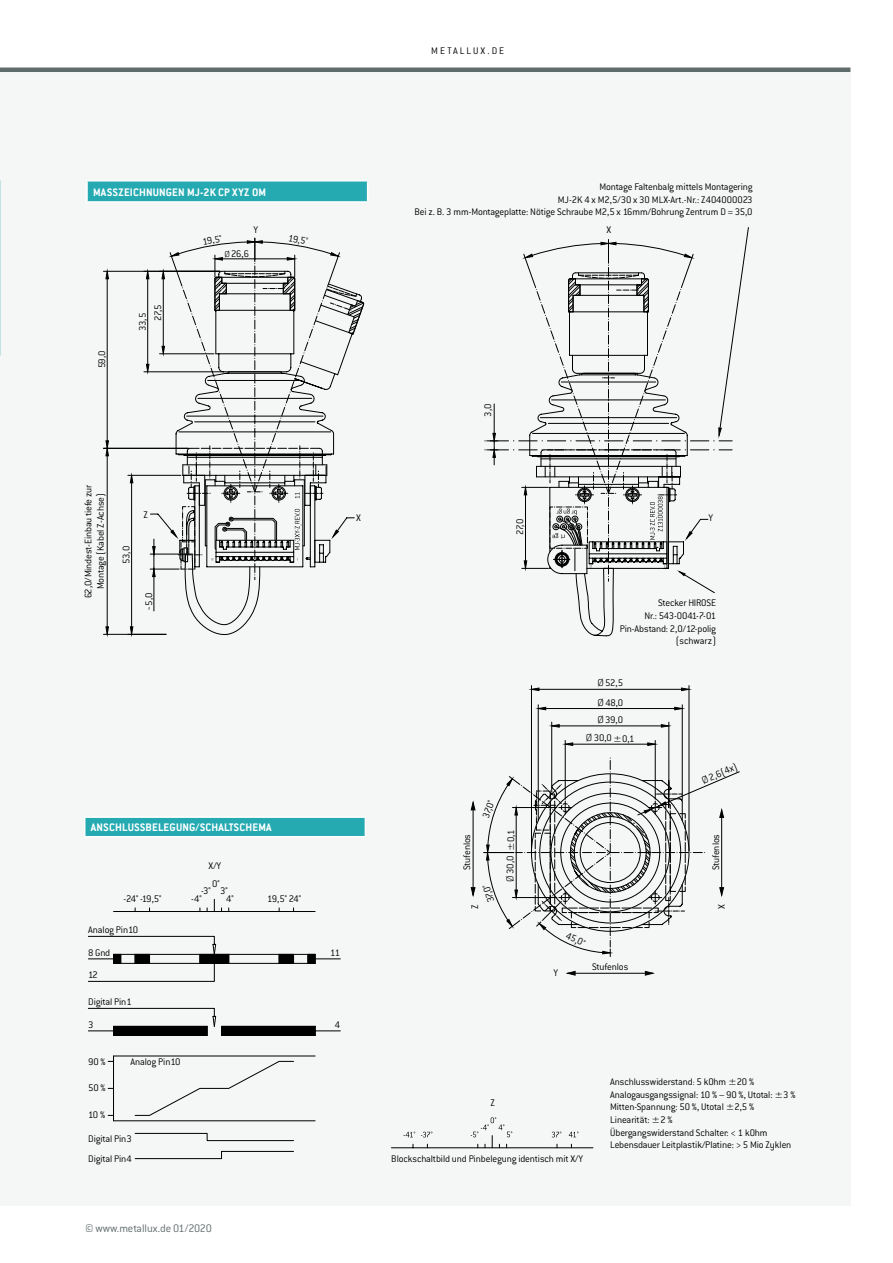
<style>
.page{position:relative;width:893px;height:1263px;background:#fff}
.page>*{position:absolute;margin:0;border:0;box-sizing:border-box;transform-origin:0 0}
.t1{font:700 12px "Conduit ITC";letter-spacing:.015em;color:#fff}
.t2{font:300 12px "Conduit ITC";letter-spacing:-.01em;color:#606b6c}
.t3{font:300 10.5px/12.6px "Conduit ITC";letter-spacing:-.015em;color:#000}
.t4{font:300 10.5px "Conduit ITC";letter-spacing:.19em;color:#000}
.s1{font-family:"Klavika Basic";font-size:9px}
.s2{font-family:"Klavika Basic"}
.s3{font-size:9px}
</style>
<div class="page">
<div style="left:0;top:70px;width:850px;height:1136px;background:#f5f6f6"></div>
<div style="left:87px;top:181px;width:281px;height:21px;background:#26aab2"></div>
<svg style="left:367px;top:182px;width:1px;height:19px"></svg>
<hr style="left:86px;top:180px;width:282px;height:2px;background:#fff">
<svg style="left:87px;top:182px;width:1px;height:19px"></svg>
<hr style="left:86px;top:201px;width:282px;height:2px;background:#fff">
<svg style="left:88px;top:899px;width:253px;height:260px"></svg>
<hr style="left:391px;top:1147px;width:202px;height:1px;background:#000">
<svg style="left:403px;top:1132px;width:12px;height:5px"></svg>
<svg style="left:421px;top:1132px;width:11px;height:5px"></svg>
<svg style="left:471px;top:1117px;width:41px;height:31px"></svg>
<svg style="left:552px;top:1132px;width:9px;height:5px"></svg>
<svg style="left:569px;top:1131px;width:9px;height:6px"></svg>
<svg style="left:484px;top:227px;width:265px;height:409px"></svg>
<div style="left:85px;top:817px;width:280px;height:20px;background:#26aab2"></div>
<hr style="left:84px;top:816px;width:282px;height:2px;background:#fff">
<hr style="left:84px;top:836px;width:282px;height:1px;background:#fff">
<hr style="left:103px;top:271px;width:117px;height:1px;background:#000">
<hr style="left:103px;top:634px;width:63px;height:1px;background:#000">
<hr style="left:103px;top:448px;width:85px;height:1px;background:#000">
<svg style="left:106px;top:238px;width:258px;height:399px"></svg>
<hr style="left:473px;top:810px;width:1px;height:85px;background:#000">
<svg style="left:471px;top:887px;width:4px;height:9px"></svg>
<svg style="left:471px;top:802px;width:4px;height:8px"></svg>
<hr style="left:568px;top:973px;width:85px;height:1px;background:#000">
<svg style="left:567px;top:971px;width:8px;height:4px"></svg>
<svg style="left:645px;top:971px;width:8px;height:4px"></svg>
<hr style="left:531px;top:685px;width:1px;height:166px;background:#000">
<hr style="left:689px;top:685px;width:1px;height:166px;background:#000">
<svg style="left:483px;top:687px;width:257px;height:270px"></svg>
<hr style="left:0;top:68px;width:850px;height:4px;background:#606b6c">
<p class="t1" style="left:93px;top:185px;width:174px">MASSZEICHNUNGEN MJ-2K CP XYZ OM</p>
<p class="t4" style="left:431px;top:45px;width:74px">METALLUX.DE</p>
<p class="t3" style="left:415px;top:181px;width:340px;text-align:right">Montage Faltenbalg mittels Montagering<br>MJ-2K 4 x M2,5/30 x 30 MLX-Art.-Nr.: Z404000023<br>Bei z. B. 3 mm-Montageplatte: Nötige Schraube M2,5 x 16mm/Bohrung Zentrum D = 35,0</p>
<p class="t3" style="left:95px;top:368px;width:19px;rotate:-90deg">59,0</p>
<p class="t3" style="left:152px;top:321px;width:18px;rotate:-90deg">27,5</p>
<p class="t3" style="left:136px;top:331px;width:19px;rotate:-90deg">33,5</p>
<p class="t3" style="left:82px;top:598px;width:115px;text-align:center;rotate:-90deg">62,0/Mindest-Einbau tiefe zur<br>Montage (Kabel Z-Achse)</p>
<p class="t3" style="left:120px;top:564px;width:19px;rotate:-90deg">53,0</p>
<p class="t3" style="left:144px;top:508px;width:6px">Z</p>
<p class="t3" style="left:142px;top:611px;width:20px;rotate:-90deg">˜5,0</p>
<p class="t3" style="left:254px;top:223px;width:6px">Y</p>
<p class="t3" style="left:606px;top:223px;width:6px">X</p>
<p class="t3" style="left:201px;top:235px;width:21px;rotate:-10deg">19,5°</p>
<p class="t3" style="left:289px;top:232px;width:21px;rotate:10deg">19,5°</p>
<p class="t3" style="left:224px;top:247px;width:26px"><span class="s1">Ø</span>26,6</p>
<p class="t3" style="left:356px;top:511px;width:6px">X</p>
<p class="t3" style="left:482px;top:417px;width:14px;rotate:-90deg">3,0</p>
<p class="t3" style="left:513px;top:535px;width:18px;rotate:-90deg">27,0</p>
<p class="t3" style="left:479px;top:815px;width:20px;rotate:-70deg">37,0°</p>
<p class="t3" style="left:708px;top:511px;width:6px">Y</p>
<p class="t3" style="left:620px;top:597px;width:98px;text-align:right">Stecker HIROSE<br>Nr.: 543-0041-7-01<br>Pin-Abstand: 2,0/12-polig (schwarz)</p>
<p class="t3" style="left:597px;top:673px;width:27px;line-height:20.1px"><span class="s2">Ø</span>52,5<br><span class="s2">Ø</span>48,0</p>
<p class="t3" style="left:586px;top:711px;width:50px;line-height:18.3px;text-align:center"><span class="s2">Ø</span>39,0<br><span class="s2">Ø</span>30,0±0,1</p>
<p class="t3" style="left:700px;top:775px;width:39px;rotate:-23deg"><span class="s2">Ø</span>2,6(4x)</p>
<p class="t1" style="left:91px;top:820px;width:182px">ANSCHLUSSBELEGUNG/SCHALTSCHEMA</p>
<p class="t3" style="left:209px;top:860px;width:14px">X/Y</p>
<p class="t3" style="left:212px;top:878px;width:9px">0°</p>
<p class="t3" style="left:201px;top:884px;width:28px">-3° 3°</p>
<p class="t3" style="left:123px;top:892px;width:39px">-24° -19,5°</p>
<p class="t3" style="left:191px;top:892px;width:12px">-4°</p>
<p class="t3" style="left:226px;top:892px;width:9px">4°</p>
<p class="t3" style="left:267px;top:892px;width:35px">19,5° 24°</p>
<p class="t3" style="left:88px;top:924px;width:51px">Analog Pin10</p>
<p class="t3" style="left:88px;top:941px;width:24px;line-height:22.8px">8 Gnd<br>12</p>
<p class="t3" style="left:88px;top:995px;width:45px">Digital Pin1</p>
<p class="t3" style="left:88px;top:1018px;width:7px">3</p>
<p class="t3" style="left:88px;top:1056px;width:19px">90 %</p>
<p class="t3" style="left:88px;top:1081px;width:19px">50 %</p>
<p class="t3" style="left:88px;top:1109px;width:18px">10 %</p>
<p class="t3" style="left:88px;top:1128px;width:45px;line-height:20.2px">Digital Pin3<br>Digital Pin4</p>
<p class="t3" style="left:131px;top:1056px;width:51px">Analog Pin10</p>
<p class="t2" style="left:85px;top:1222px;width:128px">© www.metallux.de 01/2020</p>
<p class="t3" style="left:330px;top:946px;width:12px">11</p>
<p class="t3" style="left:335px;top:1018px;width:7px">4</p>
<p class="t3" style="left:461px;top:870px;width:38px;rotate:-90deg">Stufenlos</p>
<p class="t3" style="left:485px;top:904px;width:20px;rotate:-108deg">37,0°</p>
<p class="t3" style="left:469px;top:909px;width:6px;rotate:-90deg">Z</p>
<p class="t3" style="left:504px;top:882px;width:54px;rotate:-90deg"><span class="s2">Ø</span>30,0 ±0,1</p>
<p class="t3" style="left:569px;top:930px;width:21px;rotate:24deg">45,0°</p>
<p class="t3" style="left:553px;top:966px;width:6px">Y</p>
<p class="t3" style="left:592px;top:961px;width:38px">Stufenlos</p>
<p class="t3" style="left:709px;top:870px;width:38px;rotate:-90deg">Stufenlos</p>
<p class="t3" style="left:715px;top:909px;width:6px;rotate:-90deg">X</p>
<p class="t3" style="left:491px;top:1097px;width:6px">Z</p>
<p class="t3" style="left:610px;top:1075px;width:187px">Anschlusswiderstand<span class="s3">:</span> 5 kOhm ±20 % Analogausgangssignal: 10 % – 90 %, Utotal: ±3 % Mitten-Spannung: 50 %, Utotal ±2,5 % Linearität: ±2 %<br>Übergangswiderstand Schalter: &lt; 1 kOhm Lebensdauer Leitplastik/Platine: &gt; 5 Mio Zyklen</p>
<p class="t3" style="left:391px;top:1152px;width:193px">Blockschaltbild und Pinbelegung identisch mit X/Y</p>
</div>
